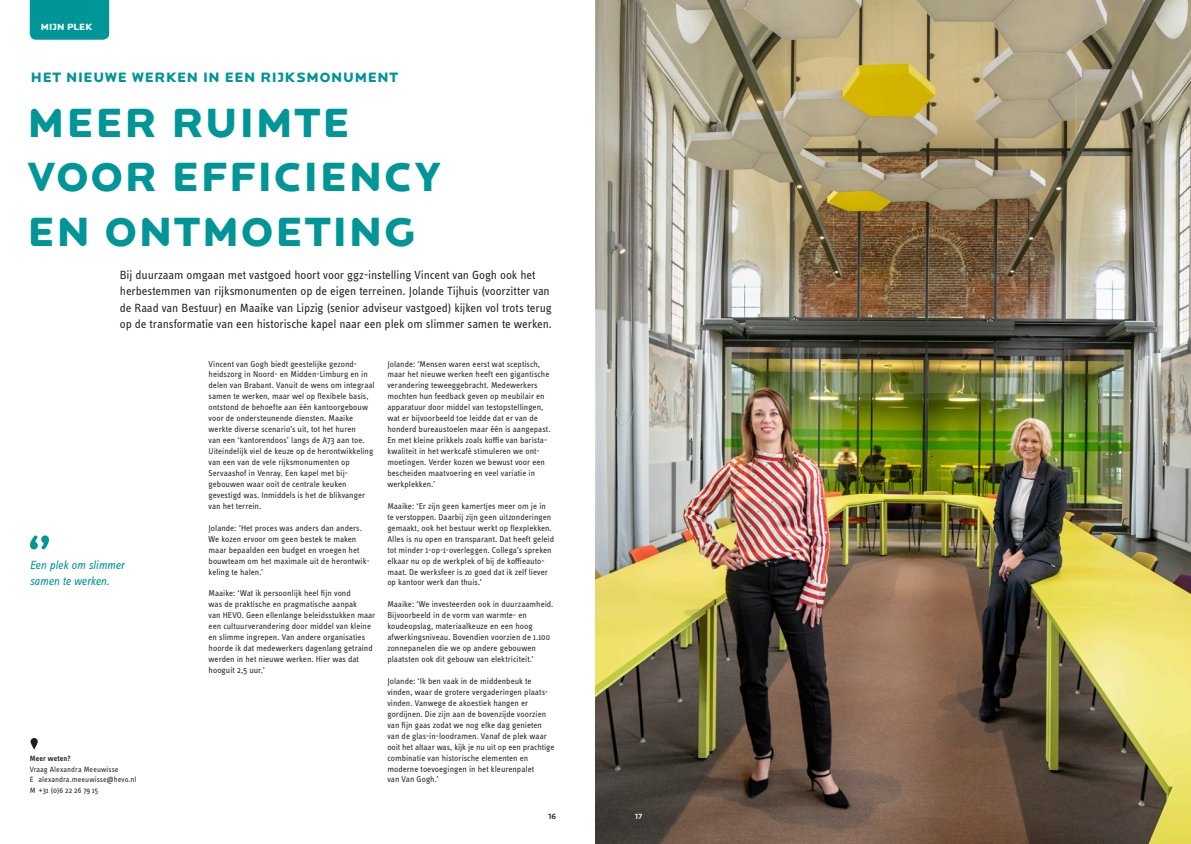
<style>
.page{position:relative;width:1191px;height:844px;background:#fff}
.page>*{position:absolute;margin:0;border:0;box-sizing:border-box;transform-origin:0 0}
.t1{font:900 42px/54.7px "Locator Display";letter-spacing:.045em;color:#009597}
.t2{font:900 14px "Locator Display";letter-spacing:.05em;color:#009597}
.INTRO{font:12.25px/16.4px "Info OT Text";letter-spacing:-.01em;color:#231f20}
.STREAMER{font:italic 12.25px/15.8px "Info Text OT";letter-spacing:-.01em;color:#009597}
.t3{font:900 9.28px "Locator Display";letter-spacing:.01em;color:#fff}
.PLATTE_TEKST{font:8.75px/10.9px "Info OT Text";color:#231f20}
.t4{font:7.88px "Info OT Text";letter-spacing:.005em;color:#231f20}
.t5{font:600 7.88px "Info OT Text";letter-spacing:.01em;color:#231f20}
.t6{font:500 7.88px "Locator";color:#231f20}
.t7{font:500 7.88px "Locator";color:#fff}
</style>
<div class="page">
<img style="left:595px;top:0;width:596px;height:843px">
<svg style="left:31px;top:737px;width:7px;height:12px"></svg>
<div style="left:30px;top:0;width:79px;height:40px;background:#009597"></div>
<svg style="left:30px;top:535px;width:19px;height:14px"></svg>
<p class="t3" style="left:41px;top:21px;width:53px">MIJN PLEK</p>
<p class="t2" style="left:31px;top:69px;width:369px">HET NIEUWE WERKEN IN EEN RIJKSMONUMENT</p>
<p class="t1" style="left:28px;top:96px;width:415px">MEER RUIMTE<br>VOOR EFFICIENCY<br>EN ONTMOETING</p>
<p class="INTRO" style="left:120px;top:266px;width:433px">Bij duurzaam omgaan met vastgoed hoort voor ggz-instelling Vincent van Gogh ook het herbestemmen van rijksmonumenten op de eigen terreinen. Jolande Tijhuis (voorzitter van de Raad van Bestuur) en Maaike van Lipzig (senior adviseur vastgoed) kijken vol trots terug op de transformatie van een historische kapel naar een plek om slimmer samen te werken.</p>
<p class="STREAMER" style="left:30px;top:556px;width:96px">Een plek om slimmer samen te werken.</p>
<p class="t5" style="left:30px;top:752px;width:42px">Meer weten?</p>
<p class="t4" style="left:30px;top:763px;width:90px">Vraag Alexandra Meeuwisse</p>
<p class="t4" style="left:30px;top:774px;width:108px">E alexandra.meeuwisse@hevo.nl</p>
<p class="t4" style="left:30px;top:785px;width:70px">M +31 (0)6 22 26 79 15</p>
<p class="PLATTE_TEKST" style="left:209px;top:358px;width:168px">Vincent van Gogh biedt geestelijke gezond&shy;heidszorg in Noord- en Midden-Limburg en in delen van Brabant. Vanuit de wens om integraal samen te werken, maar wel op flexibele basis, ontstond de behoefte aan één kantoorgebouw voor de ondersteunende diensten. Maaike werkte diverse scenario’s uit, tot het huren<br>van een ‘kantorendoos’ langs de A73 aan toe.<br>Uiteindelijk viel de keuze op de herontwikkeling van een van de vele rijksmonumenten op Servaashof in Venray. Een kapel met bij&shy;gebouwen waar ooit de centrale keuken gevestigd was. Inmiddels is het de blikvanger van het terrein.</p>
<p class="PLATTE_TEKST" style="left:209px;top:522px;width:163px">Jolande: ‘Het proces was anders dan anders.<br>We kozen ervoor om geen bestek te maken maar bepaalden een budget en vroegen het bouwteam om het maximale uit de herontwik&shy;keling te halen.’</p>
<p class="PLATTE_TEKST" style="left:209px;top:587px;width:168px">Maaike: ‘Wat ik persoonlijk heel fijn vond<br>was de praktische en pragmatische aanpak<br>van HEVO. Geen ellenlange beleidsstukken maar een cultuurverandering door middel van kleine en slimme ingrepen. Van andere organisaties hoorde ik dat medewerkers dagenlang getraind werden in het nieuwe werken. Hier was dat hooguit 2,5 uur.’</p>
<p class="PLATTE_TEKST" style="left:387px;top:358px;width:165px">Jolande: ‘Mensen waren eerst wat sceptisch, maar het nieuwe werken heeft een gigantische verandering teweeggebracht. Medewerkers mochten hun feedback geven op meubilair en apparatuur door middel van testopstellingen, wat er bijvoorbeeld toe leidde dat er van de honderd bureaustoelen maar één is aangepast.<br>En met kleine prikkels zoals koffie van barista&shy;kwaliteit in het werkcafé stimuleren we ont&shy;moetingen. Verder kozen we bewust voor een bescheiden maatvoering en veel variatie in werkplekken.’</p>
<p class="PLATTE_TEKST" style="left:387px;top:500px;width:168px">Maaike: ‘Er zijn geen kamertjes meer om je in te verstoppen. Daarbij zijn geen uitzonderingen gemaakt, ook het bestuur werkt op flexplekken.<br>Alles is nu open en transparant. Dat heeft geleid tot minder 1-op-1-overleggen. Collega’s spreken elkaar nu op de werkplek of bij de koffieauto&shy;maat. De werksfeer is zo goed dat ik zelf liever op kantoor werk dan thuis.’</p>
<p class="PLATTE_TEKST" style="left:387px;top:598px;width:168px">Maaike: ‘We investeerden ook in duurzaamheid.<br>Bijvoorbeeld in de vorm van warmte- en koudeopslag, materiaalkeuze en een hoog afwerkingsniveau. Bovendien voorzien de 1.100 zonnepanelen die we op andere gebouwen plaatsten ook dit gebouw van elektriciteit.’</p>
<p class="PLATTE_TEKST" style="left:387px;top:675px;width:169px">Jolande: ‘Ik ben vaak in de middenbeuk te vinden, waar de grotere vergaderingen plaats&shy;vinden. Vanwege de akoestiek hangen er gordijnen. Die zijn aan de bovenzijde voorzien van fijn gaas zodat we nog elke dag genieten van de glas-in-loodramen. Vanaf de plek waar ooit het altaar was, kijk je nu uit op een prachtige combinatie van historische elementen en moderne toevoegingen in het kleurenpalet<br>van Van Gogh.’</p>
<p class="t6" style="left:548px;top:811px;width:10px">16</p>
<p class="t7" style="left:634px;top:811px;width:9px">17</p>
</div>
